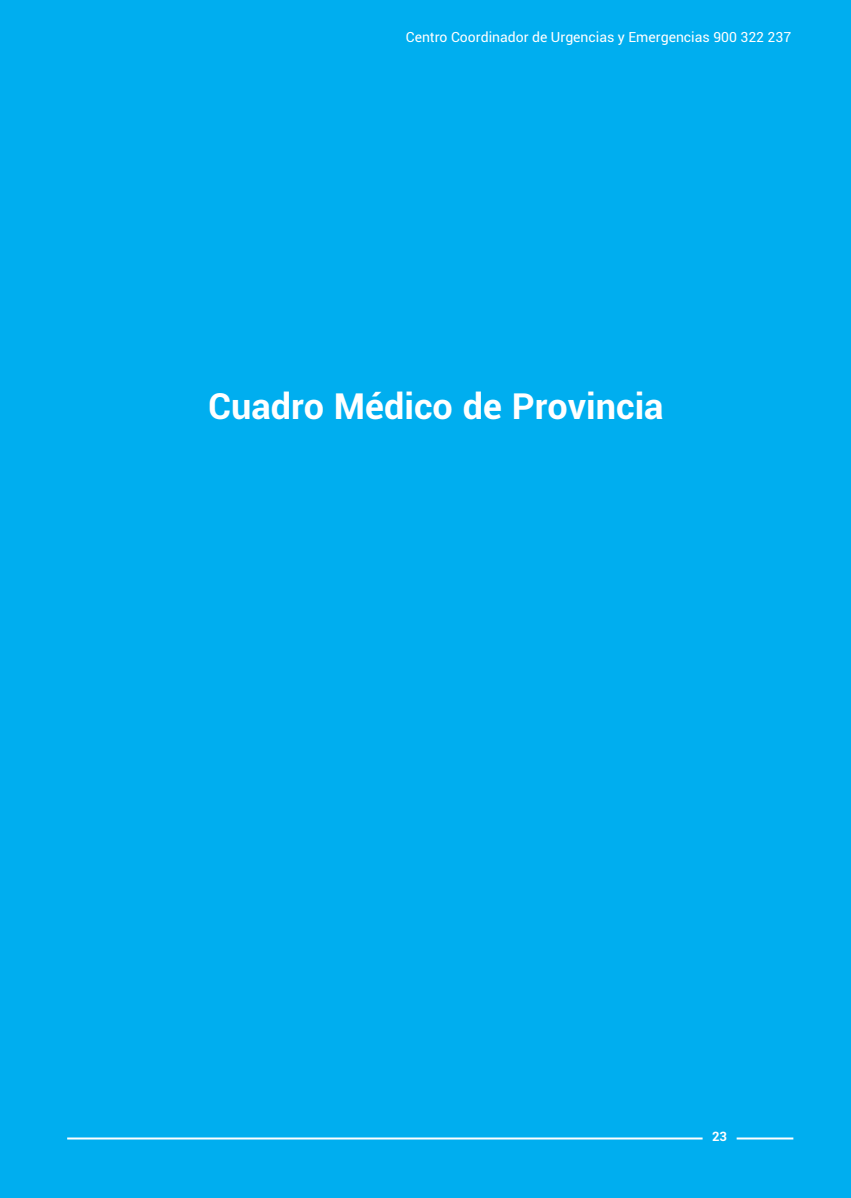
<style>
.page{position:relative;width:851px;height:1198px;background:#fff}
.page>*{position:absolute;margin:0;border:0;box-sizing:border-box;transform-origin:0 0}
.t1{font:700 36px "Roboto";color:#fff}
.t2{font:14px "Roboto";color:#fff}
.t3{font:700 13px "Roboto";color:#fff}
</style>
<div class="page">
<div style="left:0;top:0;width:850px;height:1197px;background:#00aeef"></div>
<hr style="left:67px;top:1137px;width:635px;height:2px;background:#fff">
<hr style="left:736px;top:1137px;width:57px;height:2px;background:#fff">
<p class="t2" style="left:406px;top:31px;width:387px">Centro Coordinador de Urgencias y Emergencias 900 322 237</p>
<h1 class="t1" style="left:208px;top:391px;width:457px">Cuadro Médico de Provincia</h1>
<p class="t3" style="left:712px;top:1131px;width:16px">23</p>
</div>
